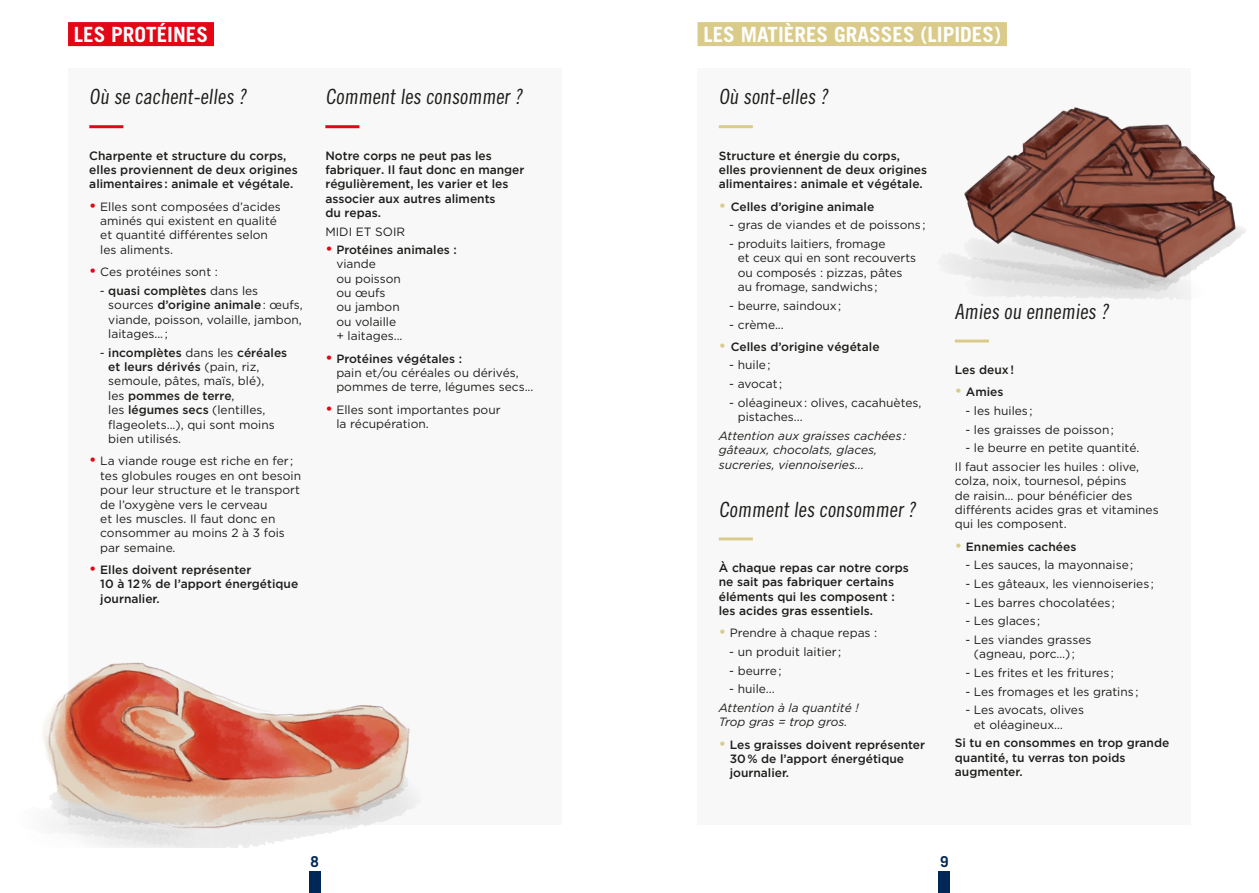
<style>
.page{position:relative;width:1259px;height:893px;background:#fff}
.page>*{position:absolute;margin:0;border:0;box-sizing:border-box;transform-origin:0 0}
.Sous-titre_Rubrique{font:21px "Trade Gothic LT Std Cn 18";color:#1d1d1b}
.Titre_Rubrique{font:700 21px "Trade Gothic LT Std";color:#fff}
.t1{font:700 15px "Trade Gothic LT Std";color:#002856}
.Texte_courant{font:12px/14.4px "Gotham";color:#1d1d1b}
.Petit_chapeau{font:500 12px/14.4px "Gotham";color:#1d1d1b}
.Texte_courant-2{font:500 12px/14.4px "Gotham";color:#1d1d1b}
.Texte_italique{font:italic 12px/14.4px "Gotham";color:#1d1d1b}
.s1{font-weight:500;font-size:15px;color:#e30614}
.s2{font-weight:500}
.s3{font-size:15px;color:#e30614}
.s4{font-size:15px;color:#dacb8b}
.s5{font-weight:500;font-size:15px;color:#dacb8b}
</style>
<div class="page">
<div style="left:309px;top:871px;width:11px;height:22px;background:#002856"></div>
<div style="left:938px;top:871px;width:11px;height:22px;background:#002856"></div>
<div style="left:68px;top:68px;width:493px;height:757px;background:#f8f8f8"></div>
<div style="left:697px;top:68px;width:494px;height:757px;background:#f8f8f8"></div>
<div style="left:68px;top:22px;width:146px;height:24px;background:#e30614"></div>
<div style="left:697px;top:22px;width:310px;height:24px;background:#dacb8b"></div>
<hr style="left:89px;top:125px;width:34px;height:3px;background:#e30614">
<hr style="left:325px;top:125px;width:34px;height:3px;background:#e30614">
<hr style="left:719px;top:125px;width:34px;height:3px;background:#dacb8b">
<hr style="left:719px;top:537px;width:34px;height:3px;background:#dacb8b">
<hr style="left:955px;top:340px;width:34px;height:3px;background:#dacb8b">
<img style="left:43px;top:662px;width:371px;height:186px">
<img style="left:945px;top:107px;width:301px;height:192px">
<p class="Titre_Rubrique" style="left:74px;top:21px;width:136px">LES PROTÉINES</p>
<p class="Titre_Rubrique" style="left:703px;top:21px;width:299px">LES MATIÈRES GRASSES (LIPIDES)</p>
<p class="Sous-titre_Rubrique" style="left:89px;top:85px;width:162px">Où se cachent-elles ?</p>
<p class="Petit_chapeau" style="left:89px;top:148px;width:210px">Charpente et structure du corps, elles proviennent de deux origines alimentaires: animale et végétale.</p>
<p class="Texte_courant" style="left:100px;top:199px;width:182px;text-indent:-11px"><span class="s1">•</span> Elles sont composées d’acides aminés qui existent en qualité et quantité différentes selon les aliments.</p>
<p class="Texte_courant" style="left:89px;top:264px;width:130px"><span class="s1">•</span> Ces protéines sont :</p>
<p class="Texte_courant" style="left:108px;top:283px;width:196px;text-indent:-8px">- <span class="s2">quasi complètes</span> dans les sources <span class="s2">d’origine animale</span>: œufs, viande, poisson, volaille, jambon, laitages...;</p>
<p class="Texte_courant" style="left:108px;top:345px;width:180px;text-indent:-8px">- <span class="s2">incomplètes</span> dans les <span class="s2">céréales et leurs dérivés</span> (pain, riz, semoule, pâtes, maïs, blé),<br>les <span class="s2">pommes de terre</span>,<br>les <span class="s2">légumes secs</span> (lentilles, flageolets...), qui sont moins bien utilisés.</p>
<p class="Texte_courant" style="left:100px;top:454px;width:202px;text-indent:-11px"><span class="s1">•</span> La viande rouge est riche en fer ; tes globules rouges en ont besoin pour leur structure et le transport de l’oxygène vers le cerveau<br>et les muscles. Il faut donc en consommer au moins 2 à 3 fois par semaine.</p>
<p class="Texte_courant-2" style="left:100px;top:562px;width:199px;text-indent:-11px"><span class="s3">•</span> Elles doivent représenter<br>10 à 12% de l’apport énergétique journalier.</p>
<p class="Sous-titre_Rubrique" style="left:325px;top:85px;width:202px">Comment les consommer ?</p>
<p class="Petit_chapeau" style="left:325px;top:148px;width:201px">Notre corps ne peut pas les fabriquer. Il faut donc en manger régulièrement, les varier et les associer aux autres aliments<br>du repas.</p>
<p class="Texte_courant" style="left:325px;top:224px;width:81px">MIDI ET SOIR</p>
<p class="Texte_courant" style="left:336px;top:242px;width:122px;text-indent:-11px"><span class="s1">•</span> <span class="s2">Protéines animales : </span>viande<br>ou poisson<br>ou œufs<br>ou jambon<br>ou volaille<br>+ laitages...</p>
<p class="Texte_courant" style="left:336px;top:351px;width:199px;text-indent:-11px"><span class="s1">•</span> <span class="s2">Protéines végétales :<br></span>pain et/ou céréales ou dérivés, pommes de terre, légumes secs...</p>
<p class="Texte_courant" style="left:336px;top:402px;width:166px;text-indent:-11px"><span class="s1">•</span> Elles sont importantes pour la récupération.</p>
<p class="Sous-titre_Rubrique" style="left:719px;top:85px;width:114px">Où sont-elles ?</p>
<p class="Petit_chapeau" style="left:719px;top:148px;width:210px">Structure et énergie du corps, elles proviennent de deux origines alimentaires : animale et végétale.</p>
<p class="Texte_courant-2" style="left:719px;top:199px;width:157px"><span class="s4">•</span> Celles d’origine animale</p>
<p class="Texte_courant" style="left:729px;top:218px;width:198px">- gras de viandes et de poissons ;</p>
<p class="Texte_courant" style="left:738px;top:236px;width:180px;text-indent:-8px">- produits laitiers, fromage<br>et ceux qui en sont recouverts ou composés : pizzas, pâtes au fromage, sandwichs;</p>
<p class="Texte_courant" style="left:729px;top:298px;width:113px">- beurre, saindoux;</p>
<p class="Texte_courant" style="left:729px;top:317px;width:56px">- crème...</p>
<p class="Texte_courant-2" style="left:719px;top:339px;width:162px"><span class="s4">•</span> Celles d’origine végétale</p>
<p class="Texte_courant" style="left:729px;top:358px;width:43px">- huile;</p>
<p class="Texte_courant" style="left:729px;top:376px;width:54px">- avocat ;</p>
<p class="Texte_courant" style="left:738px;top:395px;width:185px;text-indent:-8px">- oléagineux: olives, cacahuètes, pistaches...</p>
<p class="Texte_italique" style="left:719px;top:428px;width:189px">Attention aux graisses cachées : gâteaux, chocolats, glaces, sucreries, viennoiseries...</p>
<p class="Sous-titre_Rubrique" style="left:719px;top:497px;width:202px">Comment les consommer ?</p>
<p class="Petit_chapeau" style="left:719px;top:560px;width:192px">À chaque repas car notre corps ne sait pas fabriquer certains éléments qui les composent : les acides gras essentiels.</p>
<p class="Texte_courant" style="left:719px;top:626px;width:160px"><span class="s5">•</span> Prendre à chaque repas :</p>
<p class="Texte_courant" style="left:729px;top:644px;width:113px">- un produit laitier ;</p>
<p class="Texte_courant" style="left:729px;top:663px;width:54px">- beurre;</p>
<p class="Texte_courant" style="left:729px;top:682px;width:47px">- huile...</p>
<p class="Texte_italique" style="left:719px;top:700px;width:141px">Attention à la quantité !<br>Trop gras = trop gros.</p>
<p class="Texte_courant-2" style="left:730px;top:737px;width:197px;text-indent:-11px"><span class="s4">•</span> Les graisses doivent représenter<br>30% de l’apport énergétique journalier.</p>
<p class="Sous-titre_Rubrique" style="left:955px;top:299px;width:158px">Amies ou ennemies ?</p>
<p class="Petit_chapeau" style="left:955px;top:362px;width:61px">Les deux!</p>
<p class="Texte_courant-2" style="left:955px;top:384px;width:50px"><span class="s4">•</span> Amies</p>
<p class="Texte_courant" style="left:965px;top:403px;width:69px">- les huiles ;</p>
<p class="Texte_courant" style="left:965px;top:422px;width:150px">- les graisses de poisson;</p>
<p class="Texte_courant" style="left:965px;top:440px;width:176px">- le beurre en petite quantité.</p>
<p class="Texte_courant" style="left:955px;top:459px;width:205px">Il faut associer les huiles : olive, colza, noix, tournesol, pépins<br>de raisin… pour bénéficier des différents acides gras et vitamines qui les composent.</p>
<p class="Texte_courant-2" style="left:955px;top:539px;width:123px"><span class="s4">•</span> Ennemies cachées</p>
<p class="Texte_courant" style="left:965px;top:558px;width:169px">- Les sauces, la mayonnaise;</p>
<p class="Texte_courant" style="left:965px;top:576px;width:190px">- Les gâteaux, les viennoiseries ;</p>
<p class="Texte_courant" style="left:965px;top:595px;width:151px">- Les barres chocolatées;</p>
<p class="Texte_courant" style="left:965px;top:614px;width:76px">- Les glaces ;</p>
<p class="Texte_courant" style="left:974px;top:632px;width:119px;text-indent:-8px">- Les viandes grasses (agneau, porc…) ;</p>
<p class="Texte_courant" style="left:965px;top:665px;width:150px">- Les frites et les fritures ;</p>
<p class="Texte_courant" style="left:965px;top:684px;width:174px">- Les fromages et les gratins ;</p>
<p class="Texte_courant" style="left:974px;top:703px;width:112px;text-indent:-8px">- Les avocats, olives et oléagineux…</p>
<p class="Texte_courant-2" style="left:955px;top:736px;width:216px">Si tu en consommes en trop grande quantité, tu verras ton poids augmenter.</p>
<p class="t1" style="left:310px;top:853px;width:10px">8</p>
<p class="t1" style="left:940px;top:853px;width:10px">9</p>
</div>
